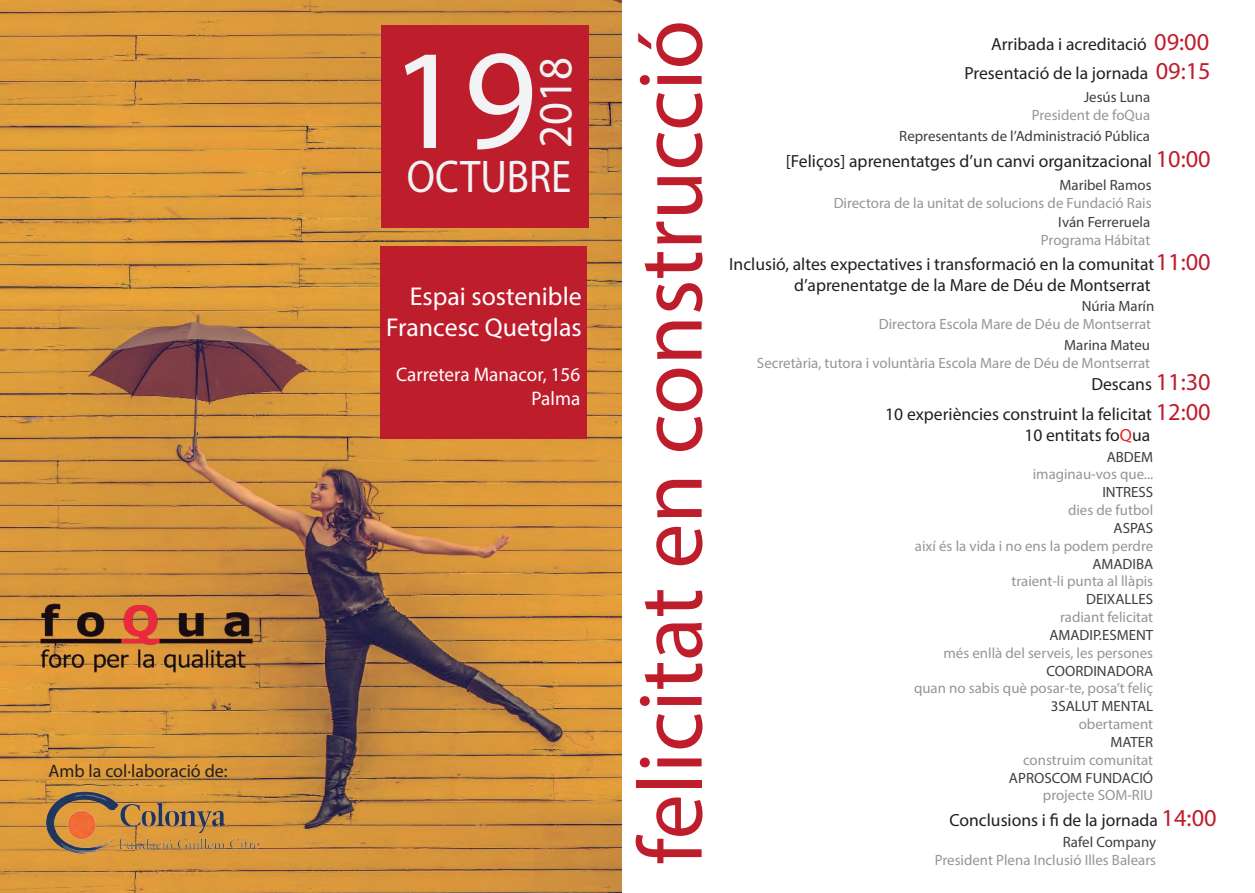
<style>
.page{position:relative;width:1255px;height:893px;background:#fff}
.page>*{position:absolute;margin:0;border:0;box-sizing:border-box;transform-origin:0 0}
.t1{font:143.4px "Myriad Pro";color:#f2f3f4}
.t2{font:91.5px "Myriad Pro";color:#be1d2c}
.t3{font:47.85px "Myriad Pro";color:#f2f3f4;scale:.93 1}
.t4{font:46.05px "Myriad Pro";color:#f2f3f4;scale:.89 1}
.t5{font:25.8px/31px "Myriad Pro";color:#fff;text-align:right}
.t6{font:24.3px "Myriad Pro";color:#be1d2c}
.t7{font:19.65px/23.5px "Myriad Pro";color:#fff;text-align:right}
.t8{font:18px "Myriad Pro";color:#231f20}
.t9{font:700 17.55px/21.1px "Myriad Pro";color:#231f20;text-align:right}
.t10{font:17.55px "Myriad Pro";color:#231f20}
.t11{font:14.85px "Myriad Pro";color:#939598}
.t12{font:14.85px "Myriad Pro";color:#3e3e3f}
.s1{font-weight:400;font-size:24.3px;color:#be1d2c}
.s2{font-size:24.3px;color:#be1d2c}
.s3{color:#ee1d23}
</style>
<div class="page">
<img style="left:0;top:0;width:621px;height:893px">
<img style="left:33px;top:588px;width:225px;height:101px">
<div style="left:381px;top:25px;width:207px;height:203px;background:#be1d2c"></div>
<div style="left:380px;top:246px;width:206px;height:193px;background:#be1d2c"></div>
<img style="left:44px;top:791px;width:214px;height:64px">
<p class="t8" style="left:49px;top:760px;width:180px">Amb la col·laboració de:</p>
<h1 class="t1" style="left:390px;top:11px;width:149px">19</h1>
<h3 class="t4" style="left:407px;top:148px;width:186px">OCTUBRE</h3>
<h3 class="t3" style="left:526px;top:148px;width:100px;rotate:-90deg">2018</h3>
<h3 class="t5" style="left:386px;top:280px;width:197px">Espai sostenible<br>Francesc Quetglas</h3>
<h3 class="t7" style="left:396px;top:362px;width:186px">Carretera Manacor, 156<br>Palma</h3>
<h2 class="t2" style="left:614px;top:864px;width:846px;rotate:-90deg">felicitat en construcció</h2>
<p class="t9" style="left:991px;top:33px;width:220px">Arribada i acreditació <span class="s1">09:00</span></p>
<p class="t9" style="left:964px;top:62px;width:248px">Presentació de la jornada <span class="s1">09:15</span></p>
<p class="t12" style="left:1083px;top:88px;width:68px">Jesús Luna</p>
<p class="t11" style="left:1031px;top:106px;width:120px">President de foQua</p>
<p class="t12" style="left:899px;top:127px;width:252px">Representants de l’Administració Pública</p>
<p class="t9" style="left:786px;top:151px;width:426px">[Feliços] aprenentatges d’un canvi organitzacional <span class="s1">10:00</span></p>
<p class="t12" style="left:1059px;top:176px;width:94px">Maribel Ramos</p>
<p class="t11" style="left:833px;top:194px;width:319px">Directora de la unitat de solucions de Fundació Rais</p>
<p class="t12" style="left:1058px;top:213px;width:93px">Iván Ferreruela</p>
<p class="t11" style="left:1040px;top:230px;width:111px">Programa Hábitat</p>
<h3 class="t6" style="left:1155px;top:247px;width:57px">11:00</h3>
<p class="t9" style="left:729px;top:253px;width:426px">Inclusió, altes expectatives i transformació en la comunitat d’aprenentatge de la Mare de Déu de Montserrat</p>
<p class="t12" style="left:1081px;top:297px;width:74px">Núria Marín</p>
<p class="t11" style="left:878px;top:315px;width:274px">Directora Escola Mare de Déu de Montserrat</p>
<p class="t12" style="left:1064px;top:336px;width:87px">Marina Mateu</p>
<p class="t11" style="left:757px;top:354px;width:394px">Secretària, tutora i voluntària Escola Mare de Déu de Montserrat</p>
<p class="t10" style="left:1091px;top:373px;width:121px">Descans <span class="s2">11:30</span></p>
<p class="t9" style="left:885px;top:403px;width:327px">10 experiències construint la felicitat <span class="s1">12:00</span></p>
<p class="t10" style="left:1024px;top:425px;width:127px">10 entitats fo<span class="s3">Q</span>ua</p>
<p class="t12" style="left:1106px;top:447px;width:48px">ABDEM</p>
<p class="t11" style="left:1032px;top:465px;width:122px">imaginau-vos que...</p>
<p class="t12" style="left:1102px;top:483px;width:52px">INTRESS</p>
<p class="t11" style="left:1068px;top:501px;width:87px">dies de futbol</p>
<p class="t12" style="left:1113px;top:519px;width:41px">ASPAS</p>
<p class="t11" style="left:914px;top:537px;width:240px">així és la vida i no ens la podem perdre</p>
<p class="t12" style="left:1092px;top:554px;width:62px">AMADIBA</p>
<p class="t11" style="left:1011px;top:572px;width:143px">traient-li punta al llàpis</p>
<p class="t12" style="left:1086px;top:590px;width:69px">DEIXALLES</p>
<p class="t11" style="left:1060px;top:608px;width:95px">radiant felicitat</p>
<p class="t12" style="left:1049px;top:626px;width:105px">AMADIP.ESMENT</p>
<p class="t11" style="left:943px;top:644px;width:211px">més enllà del serveis, les persones</p>
<p class="t12" style="left:1046px;top:661px;width:108px">COORDINADORA</p>
<p class="t11" style="left:914px;top:679px;width:241px">quan no sabis què posar-te, posa’t feliç</p>
<p class="t12" style="left:1050px;top:697px;width:104px">3SALUT MENTAL</p>
<p class="t11" style="left:1078px;top:715px;width:76px">obertament</p>
<p class="t12" style="left:1110px;top:733px;width:44px">MATER</p>
<p class="t11" style="left:1023px;top:750px;width:132px">construim comunitat</p>
<p class="t12" style="left:1008px;top:768px;width:146px">APROSCOM FUNDACIÓ</p>
<p class="t11" style="left:1042px;top:786px;width:112px">projecte SOM-RIU</p>
<p class="t9" style="left:949px;top:810px;width:269px">Conclusions i de la jornada <span class="s1">14:00</span></p>
<p class="t12" style="left:1062px;top:833px;width:95px">Rafel Company</p>
<p class="t11" style="left:934px;top:851px;width:223px">President Plena Inclusió Illes Balears</p>
</div>
